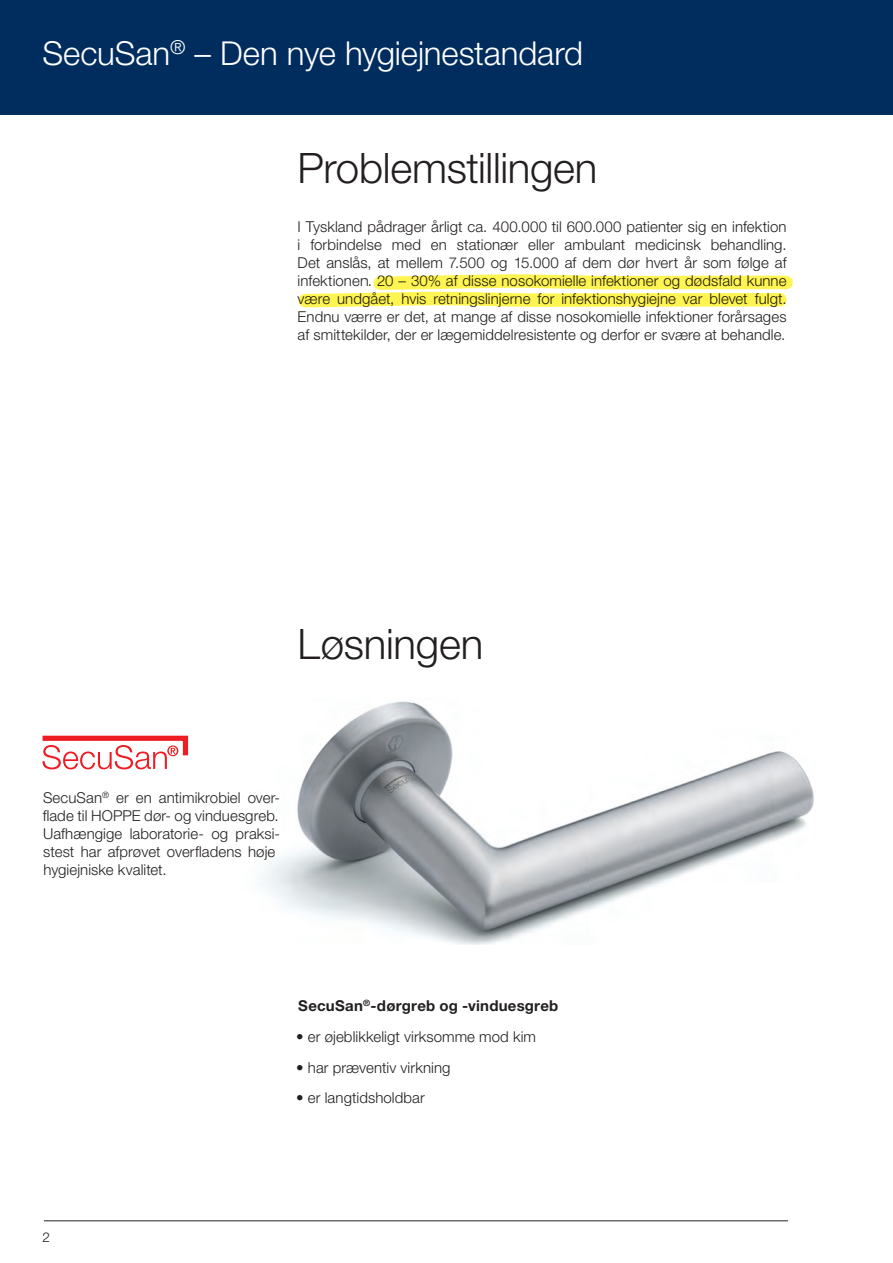
<style>
.page{position:relative;width:893px;height:1263px;background:#fff}
.page>*{position:absolute;margin:0;border:0;box-sizing:border-box;transform-origin:0 0}
.t1{font:300 42px "Helvetica Neue LTW1 G";letter-spacing:-.01em;color:#231f20}
.t2{font:300 33px "Helvetica Neue LTW1 G";letter-spacing:-.005em;color:#fff}
.t3{font:300 15px/18px "Helvetica Neue LTW1 G";letter-spacing:.005em;color:#231f20;text-align:justify}
.t4{font:700 15px "Helvetica Neue LTW1 G";letter-spacing:.015em;color:#231f20}
.t5{font:300 13.5px "Helvetica Neue LTW1 G";color:#231f20}
</style>
<div class="page">
<div style="left:0;top:0;width:893px;height:115px;background:#002d5e"></div>
<hr style="left:44px;top:1220px;width:744px;height:1px;background:#231f20">
<svg style="left:298px;top:274px;width:495px;height:34px"></svg>
<svg style="left:43px;top:736px;width:145px;height:33px"></svg>
<img style="left:261px;top:701px;width:553px;height:243px">
<h2 class="t2" style="left:43px;top:33px;width:542px">SecuSan<sup>®</sup> – Den nye hygiejnestandard</h2>
<h1 class="t1" style="left:298px;top:142px;width:301px">Problemstillingen</h1>
<p class="t3" style="left:298px;top:217px;width:490px">I Tyskland pådrager årligt ca. 400.000 til 600.000 patienter sig en infektion i forbindelse med en stationær eller ambulant medicinsk behandling.<br>Det anslås, at mellem 7.500 og 15.000 af dem dør hvert år som følge af infektionen. 20 – 30% af disse nosokomielle infektioner og dødsfald kunne være undgået, hvis retningslinjerne for infektionshygiejne var blevet fulgt.<br>Endnu værre er det, at mange af disse nosokomielle infektioner forårsages af smittekilder, der er lægemiddelresistente og derfor er svære at behandle.</p>
<h1 class="t1" style="left:298px;top:619px;width:187px">Løsningen</h1>
<p class="t3" style="left:43px;top:788px;width:239px;text-align:left">SecuSan<sup>®</sup> er en antimikrobiel over&shy;flade til HOPPE dør- og vinduesgreb.<br>Uafhængige laboratorie- og praksi&shy;stest har afprøvet overfladens høje hygiejniske kvalitet.</p>
<p class="t4" style="left:298px;top:996px;width:262px">SecuSan<sup>®</sup>-dørgreb og -vinduesgreb</p>
<p class="t3" style="left:296px;top:1027px;width:241px">• er øjeblikkeligt virksomme mod kim</p>
<p class="t3" style="left:296px;top:1058px;width:156px">• har præventiv virkning</p>
<p class="t3" style="left:296px;top:1089px;width:130px">• er langtidsholdbar</p>
<p class="t5" style="left:43px;top:1229px;width:9px">2</p>
</div>
